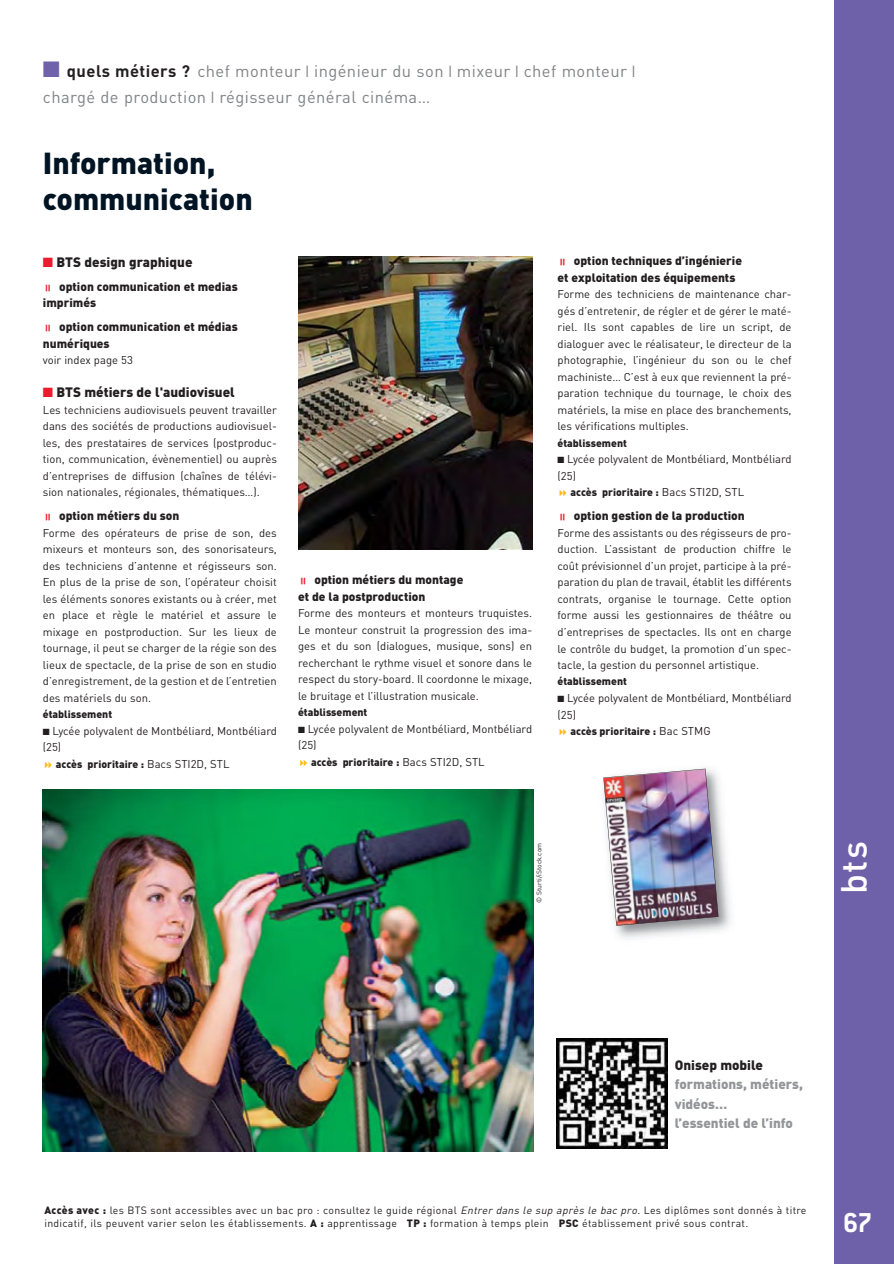
<style>
.page{position:relative;width:894px;height:1264px;background:#fff}
.page>*{position:absolute;margin:0;border:0;box-sizing:border-box;transform-origin:0 0}
.t1{font:500 36px "DIN";color:#fff}
.t2{font:900 30px/36px "DIN";color:#001423}
.t3{font:700 30px "Conduit ITC";color:#fff}
.t4{font:16.5px/25.5px "DIN";letter-spacing:.025em;color:#808285}
.t5{font:900 13.5px "DIN";color:#231f20}
.t6{font:900 13.5px/19.5px "DIN";color:#939598}
.t7{font:900 12px/16.5px "DIN";color:#231f20}
.t8{font:11.25px/16.5px "DIN";color:#231f20;text-align:justify}
.t9{font:10.5px/13px "DIN";letter-spacing:.03em;color:#231f20}
.t10{font:900 10.5px "DIN";color:#231f20}
.t11{font:6.75px "DIN";color:#231f20}
.s1{color:#6f61aa}
.s2{font-weight:700;color:#231f20}
.s3{color:#ed1b2e}
.s4{font-weight:400;font-size:11.25px}
.s5{font-weight:900}
.s6{font-style:italic}
</style>
<div class="page">
<div style="left:834px;top:0;width:60px;height:1264px;background:#6f60aa"></div>
<img style="left:43px;top:789px;width:490px;height:362px">
<img style="left:556px;top:1038px;width:111px;height:110px">
<img style="left:298px;top:257px;width:234px;height:292px">
<img style="left:615px;top:778px;width:116px;height:161px">
<img style="left:603px;top:768px;width:115px;height:157px">
<h3 class="t4" style="left:43px;top:60px;width:585px"><span class="s1">■</span> <span class="s2">quels métiers ?</span> chef monteur ingénieur du son mixeur chef monteur chargé de production régisseur général cinéma…</h3>
<h2 class="t2" style="left:43px;top:147px;width:211px">Information, communication</h2>
<p class="t5" style="left:43px;top:257px;width:151px"><span class="s3">■</span> BTS design graphique</p>
<p class="t7" style="left:43px;top:279px;width:196px;text-indent:16px">option communication et medias imprimés</p>
<p class="t7" style="left:43px;top:319px;width:196px;text-indent:16px">option communication et médias numériques</p>
<p class="t8" style="left:43px;top:353px;width:92px">voir index page 53</p>
<p class="t5" style="left:43px;top:387px;width:193px"><span class="s3">■</span> BTS métiers de l'audiovisuel</p>
<p class="t8" style="left:43px;top:403px;width:235px">Les techniciens audiovisuels peuvent travailler dans des sociétés de productions audiovisuel&shy;les, des prestataires de services (postproduc&shy;tion, communication, évènementiel) ou auprès d’entreprises de diffusion (chaînes de télévi&shy;sion nationales, régionales, thématiques…).</p>
<p class="t7" style="left:59px;top:508px;width:122px">option métiers du son</p>
<p class="t8" style="left:43px;top:526px;width:235px">Forme des opérateurs de prise de son, des mixeurs et monteurs son, des sonorisateurs, des techniciens d’antenne et régisseurs son.<br>En plus de la prise de son, l’opérateur choisit les éléments sonores existants ou à créer, met en place et règle le matériel et assure le mixage en postproduction. Sur les lieux de tournage, il peut se charger de la régie son des lieux de spectacle, de la prise de son en studio d’enregistrement, de la gestion et de l’entretien des matériels du son.</p>
<p class="t10" style="left:43px;top:710px;width:71px">établissement</p>
<p class="t8" style="left:43px;top:724px;width:235px">■ Lycée polyvalent de Montbéliard, Montbéliard (25)</p>
<p class="t10" style="left:56px;top:760px;width:175px">accès prioritaire : <span class="s4">Bacs STI2D, STL</span></p>
<p class="t7" style="left:298px;top:572px;width:167px;text-indent:16px">option métiers du montage et de la postproduction</p>
<p class="t8" style="left:298px;top:606px;width:235px">Forme des monteurs et monteurs truquistes.<br>Le monteur construit la progression des ima&shy;ges et du son (dialogues, musique, sons) en recherchant le rythme visuel et sonore dans le respect du story-board. Il coordonne le mixage, le bruitage et l’illustration musicale.</p>
<p class="t10" style="left:298px;top:708px;width:71px">établissement</p>
<p class="t8" style="left:298px;top:721px;width:235px">■ Lycée polyvalent de Montbéliard, Montbéliard (25)</p>
<p class="t10" style="left:311px;top:758px;width:175px">accès prioritaire : <span class="s4">Bacs STI2D, STL</span></p>
<p class="t7" style="left:557px;top:253px;width:186px;text-indent:16px">option techniques d’ingénierie et exploitation des équipements</p>
<p class="t8" style="left:557px;top:287px;width:235px">Forme des techniciens de maintenance char&shy;gés d’entretenir, de régler et de gérer le maté&shy;riel. Ils sont capables de lire un script, de dialoguer avec le réalisateur, le directeur de la photographie, l’ingénieur du son ou le chef machiniste… C’est à eux que reviennent la pré&shy;paration technique du tournage, le choix des matériels, la mise en place des branchements, les vérifications multiples.</p>
<p class="t10" style="left:557px;top:439px;width:71px">établissement</p>
<p class="t8" style="left:557px;top:452px;width:235px">■ Lycée polyvalent de Montbéliard, Montbéliard (25)</p>
<p class="t10" style="left:570px;top:489px;width:175px">accès prioritaire : <span class="s4">Bacs STI2D, STL</span></p>
<p class="t7" style="left:574px;top:508px;width:172px">option gestion de la production</p>
<p class="t8" style="left:557px;top:526px;width:235px">Forme des assistants ou des régisseurs de pro&shy;duction. L’assistant de production chiffre le coût prévisionnel d’un projet, participe à la pré&shy;paration du plan de travail, établit les différents contrats, organise le tournage. Cette option forme aussi les gestionnaires de théâtre ou d’entreprises de spectacles. Ils ont en charge le contrôle du budget, la promotion d’un spec&shy;tacle, la gestion du personnel artistique.</p>
<p class="t10" style="left:557px;top:678px;width:71px">établissement</p>
<p class="t8" style="left:557px;top:691px;width:235px">■ Lycée polyvalent de Montbéliard, Montbéliard (25)</p>
<p class="t10" style="left:570px;top:727px;width:141px">accès prioritaire : <span class="s4">Bac STMG</span></p>
<p class="t11" style="left:537px;top:903px;width:61px;rotate:-90deg">© Sturti/iStock.com</p>
<h1 class="t1" style="left:841px;top:893px;width:54px;rotate:-90deg">bts</h1>
<p class="t5" style="left:674px;top:1060px;width:90px">Onisep mobile</p>
<p class="t6" style="left:674px;top:1075px;width:130px">formations, métiers, vidéos…<br>l’essentiel de l’info</p>
<p class="t9" style="left:44px;top:1205px;width:763px"><span class="s5">Accès avec :</span> les BTS sont accessibles avec un bac pro : consultez le guide régional <span class="s6">Entrer dans le sup après le bac pro</span>. Les diplômes sont donnés à titre indicatif, ils peuvent varier selon les établissements. <span class="s5">A :</span> apprentissage <span class="s5">TP :</span> formation à temps plein <span class="s5">PSC</span> établissement privé sous contrat.</p>
<h2 class="t3" style="left:843px;top:1204px;width:31px">67</h2>
</div>
